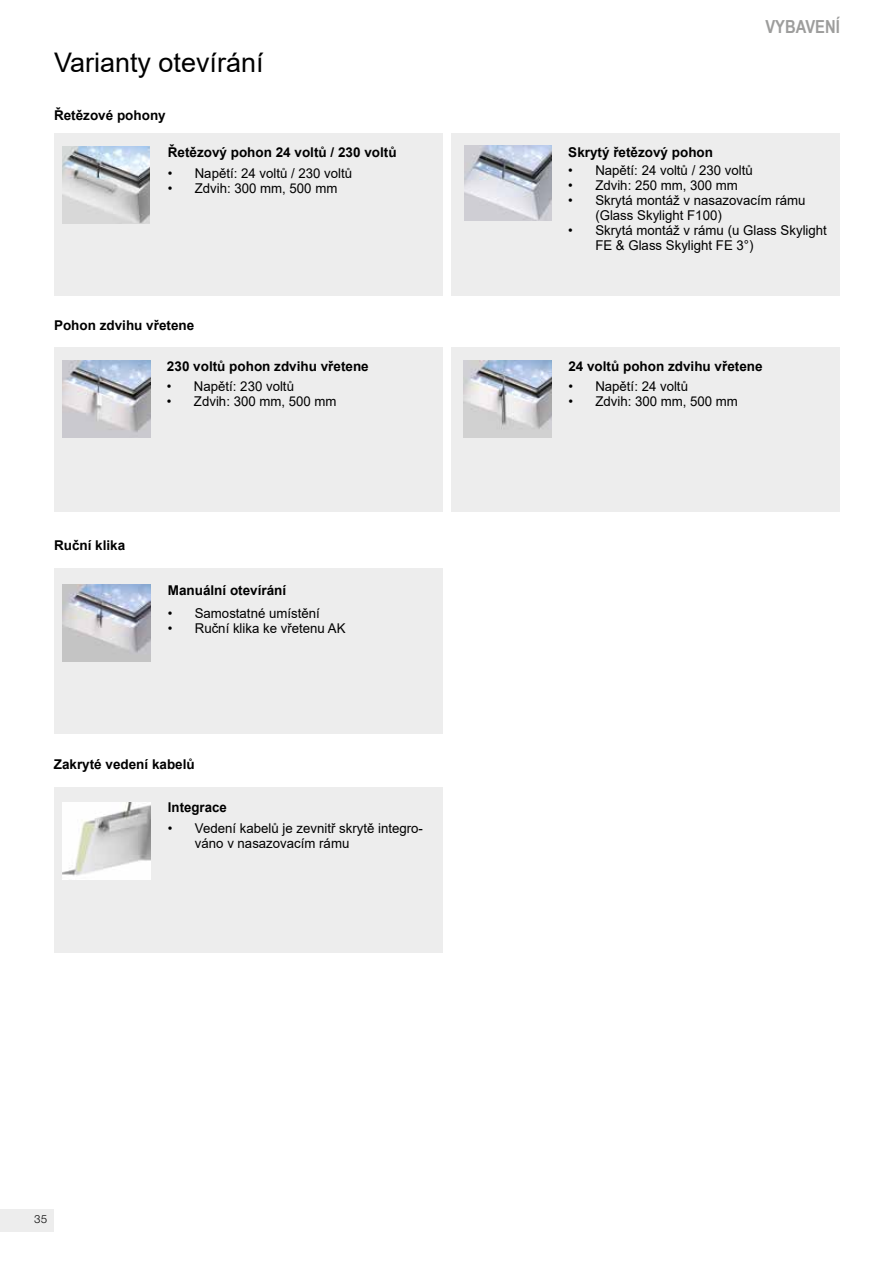
<style>
.page{position:relative;width:893px;height:1263px;background:#fff}
.page>*{position:absolute;margin:0;border:0;box-sizing:border-box;transform-origin:0 0}
.t1{font:27px "Arial";color:#000}
.t2{font:700 18px "Arial Narrow";color:#9d9d9c}
.t3{font:13.5px/15px "Arial";color:#000}
.t4{font:700 13.5px "Arial";color:#000}
.t5{font:12px "Nimbus Sans Novus T";color:#000}
</style>
<div class="page">
<div style="left:54px;top:348px;width:388px;height:164px;background:#ededed"></div>
<img style="left:62px;top:361px;width:88px;height:77px">
<div style="left:451px;top:347px;width:389px;height:165px;background:#ededed"></div>
<img style="left:464px;top:360px;width:88px;height:78px">
<div style="left:451px;top:133px;width:389px;height:163px;background:#ededed"></div>
<img style="left:464px;top:145px;width:87px;height:76px">
<div style="left:54px;top:134px;width:388px;height:162px;background:#ededed"></div>
<div style="left:54px;top:568px;width:388px;height:166px;background:#ededed"></div>
<div style="left:54px;top:787px;width:389px;height:166px;background:#ededed"></div>
<img style="left:63px;top:146px;width:87px;height:78px">
<img style="left:62px;top:802px;width:88px;height:77px">
<img style="left:62px;top:585px;width:88px;height:77px">
<div style="left:0;top:1209px;width:54px;height:22px;background:#ededed"></div>
<h1 class="t1" style="left:54px;top:43px;width:211px">Varianty otevírání</h1>
<p class="t4" style="left:54px;top:105px;width:113px">Řetězové pohony</p>
<p class="t4" style="left:168px;top:143px;width:230px">Řetězový pohon 24 voltů / 230 voltů</p>
<p class="t3" style="left:168px;top:165px;width:186px">• Napětí: 24 voltů / 230 voltů</p>
<p class="t3" style="left:168px;top:180px;width:171px">• Zdvih: 300 mm, 500 mm</p>
<p class="t4" style="left:54px;top:315px;width:142px">Pohon zdvihu vřetene</p>
<p class="t4" style="left:167px;top:357px;width:203px">230 voltů pohon zdvihu vřetene</p>
<p class="t3" style="left:167px;top:379px;width:129px">• Napětí: 230 voltů</p>
<p class="t3" style="left:167px;top:394px;width:171px">• Zdvih: 300 mm, 500 mm</p>
<p class="t4" style="left:54px;top:536px;width:73px">Ruční klika</p>
<p class="t4" style="left:168px;top:581px;width:120px">Manuální otevírání</p>
<p class="t3" style="left:168px;top:605px;width:154px">• Samostatné umístění</p>
<p class="t3" style="left:168px;top:620px;width:179px">• Ruční klika ke vřetenu AK</p>
<p class="t4" style="left:54px;top:755px;width:143px">Zakryté vedení kabelů</p>
<p class="t4" style="left:168px;top:798px;width:60px">Integrace</p>
<p class="t3" style="left:195px;top:821px;width:229px;text-indent:-27px">• Vedení kabelů je zevnitř skrytě integro&shy;váno v nasazovacím rámu</p>
<h2 class="t2" style="left:765px;top:13px;width:76px">VYBAVENÍ</h2>
<p class="t4" style="left:568px;top:142px;width:146px">Skrytý řetězový pohon</p>
<p class="t3" style="left:568px;top:163px;width:186px">• Napětí: 24 voltů / 230 voltů</p>
<p class="t3" style="left:568px;top:178px;width:171px">• Zdvih: 250 mm, 300 mm</p>
<p class="t3" style="left:595px;top:192px;width:212px;text-indent:-27px">• Skrytá montáž v nasazovacím rámu (Glass Skylight F100)</p>
<p class="t3" style="left:595px;top:222px;width:233px;text-indent:-27px">• Skrytá montáž v rámu (u Glass Skylight<br>FE &amp; Glass Skylight FE 3°)</p>
<p class="t4" style="left:568px;top:357px;width:196px">24 voltů pohon zdvihu vřetene</p>
<p class="t3" style="left:568px;top:379px;width:121px">• Napětí: 24 voltů</p>
<p class="t3" style="left:568px;top:394px;width:171px">• Zdvih: 300 mm, 500 mm</p>
<p class="t5" style="left:34px;top:1212px;width:15px">35</p>
</div>
